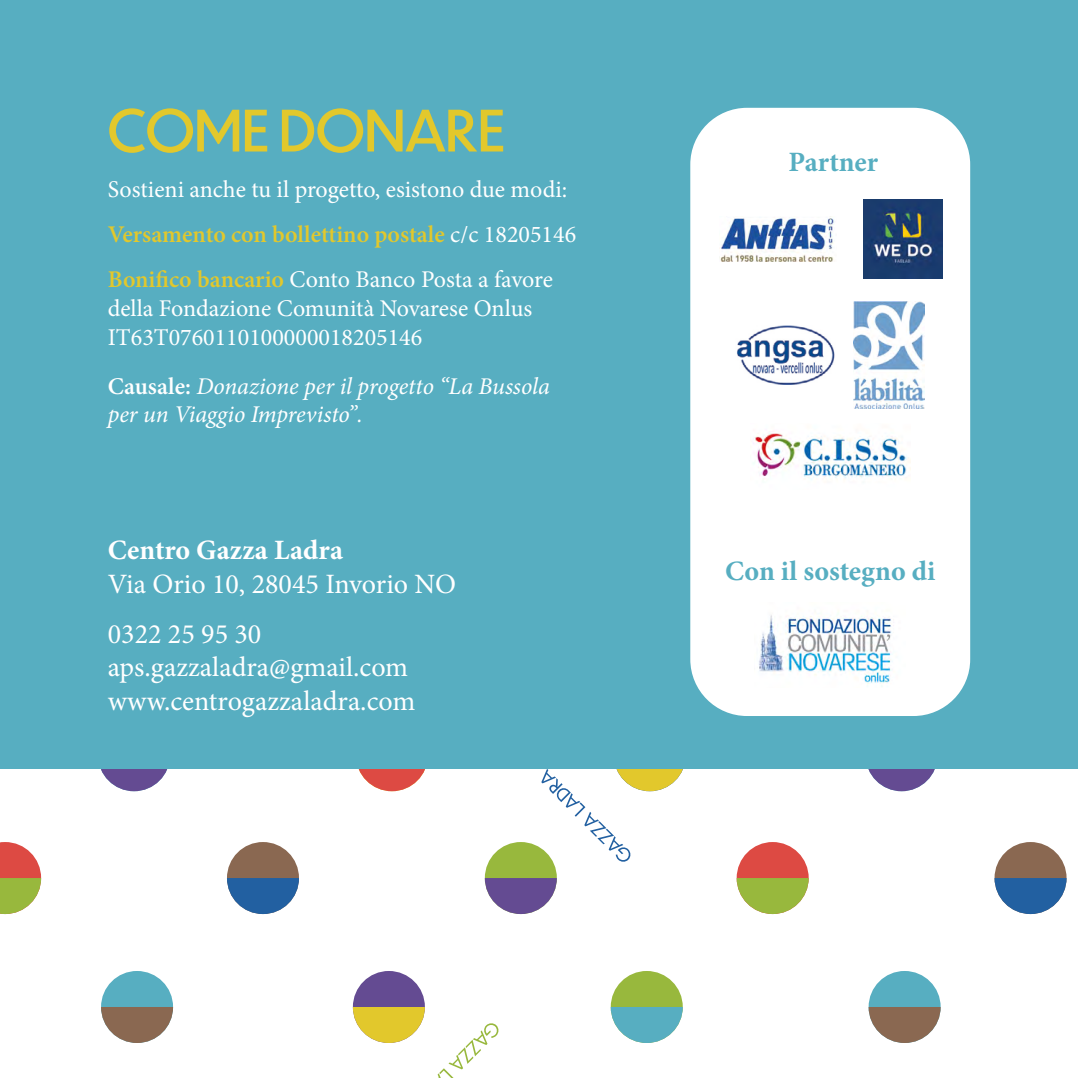
<style>
.page{position:relative;width:1078px;height:1078px;background:#fff}
.page>*{position:absolute;margin:0;border:0;box-sizing:border-box;transform-origin:0 0}
.t1{font:56px "Dunbar Low";color:#e2c82c}
.t2{font:28px/49.6px "Minion Pro";color:#fff}
.t3{font:700 28px "Minion Pro";color:#57aec1}
.t4{font:700 28px "Minion Pro";color:#fff}
.t5{font:24px/44.8px "Minion Pro";color:#fff}
.t6{font:italic 24px/28.8px "Minion Pro";letter-spacing:-.005em;color:#fff}
.s1{font-weight:600;color:#e2c82c}
.s2{font-weight:600;font-style:normal}
</style>
<div class="page">
<div style="left:610px;top:970px;width:72px;height:72px;background:#98b83d;border-radius:50%"></div>
<svg style="left:610px;top:1006px;width:72px;height:36px"></svg>
<div style="left:353px;top:970px;width:72px;height:72px;background:#644b92;border-radius:50%"></div>
<svg style="left:353px;top:1006px;width:72px;height:36px"></svg>
<div style="left:868px;top:970px;width:72px;height:72px;background:#57aec1;border-radius:50%"></div>
<svg style="left:868px;top:1006px;width:72px;height:36px"></svg>
<svg style="left:437px;top:1023px;width:62px;height:54px"></svg>
<svg style="left:865px;top:768px;width:72px;height:23px"></svg>
<div style="left:736px;top:841px;width:72px;height:72px;background:#dd4a43;border-radius:50%"></div>
<svg style="left:736px;top:877px;width:72px;height:36px"></svg>
<div style="left:994px;top:841px;width:72px;height:72px;background:#8a6851;border-radius:50%"></div>
<svg style="left:994px;top:877px;width:72px;height:36px"></svg>
<svg style="left:356px;top:768px;width:72px;height:23px"></svg>
<div style="left:484px;top:841px;width:72px;height:72px;background:#98b83d;border-radius:50%"></div>
<svg style="left:484px;top:877px;width:72px;height:36px"></svg>
<svg style="left:541px;top:768px;width:144px;height:94px"></svg>
<div style="left:101px;top:970px;width:72px;height:72px;background:#57aec1;border-radius:50%"></div>
<svg style="left:101px;top:1006px;width:72px;height:36px"></svg>
<svg style="left:98px;top:768px;width:72px;height:23px"></svg>
<svg style="left:0;top:842px;width:41px;height:71px"></svg>
<div style="left:227px;top:841px;width:72px;height:72px;background:#8a6851;border-radius:50%"></div>
<svg style="left:227px;top:878px;width:72px;height:35px"></svg>
<div style="left:0;top:0;width:1077px;height:768px;background:#57aec1"></div>
<div style="left:690px;top:108px;width:279px;height:607px;background:#fff;border-radius:57px"></div>
<img style="left:719px;top:216px;width:116px;height:46px">
<img style="left:863px;top:199px;width:79px;height:79px">
<img style="left:753px;top:432px;width:157px;height:48px">
<img style="left:737px;top:326px;width:98px;height:58px">
<img style="left:853px;top:301px;width:71px;height:107px">
<img style="left:759px;top:611px;width:134px;height:76px">
<h1 class="t1" style="left:108px;top:90px;width:399px">COME DONARE</h1>
<p class="t5" style="left:108px;top:167px;width:470px">Sostieni anche tu il progetto, esistono due modi:<br><span class="s1">Versamento con bollettino postale</span> c/c 18205146<br><span class="s1">Bonifico bancario</span> Conto Banco Posta a favore</p>
<p class="t5" style="left:108px;top:294px;width:426px;line-height:28.8px">della Fondazione Comunità Novarese Onlus<br>IT63T0760110100000018205146</p>
<p class="t6" style="left:108px;top:371px;width:443px"><span class="s2">Causale:</span> Donazione per il progetto “La Bussola per un Viaggio Imprevisto”.</p>
<p class="t4" style="left:108px;top:530px;width:237px">Centro Gazza Ladra</p>
<p class="t2" style="left:108px;top:559px;width:350px">Via Orio 10, 28045 Invorio NO<br>0322 25 95 30</p>
<p class="t2" style="left:108px;top:650px;width:309px;line-height:33.6px">aps.gazzaladra@gmail.com www.centrogazzaladra.com</p>
<p class="t3" style="left:788px;top:142px;width:91px">Partner</p>
<p class="t3" style="left:725px;top:551px;width:212px">Con il sostegno di</p>
</div>
